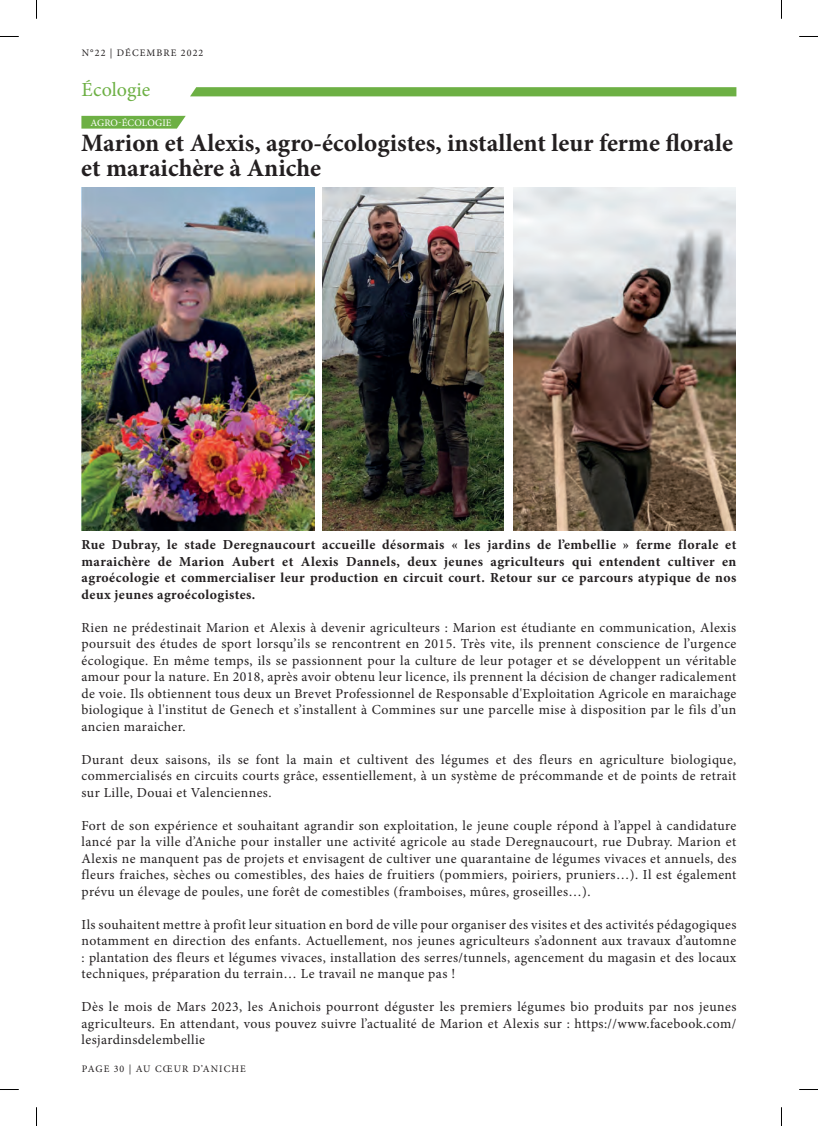
<style>
.page{position:relative;width:818px;height:1126px;background:#fff}
.page>*{position:absolute;margin:0;border:0;box-sizing:border-box;transform-origin:0 0}
.t1{font:700 25px/25px "Minion Pro";color:#231f20}
.t2{font:20px "Minion Pro";color:#6db044}
.t3{font:13.75px/16.5px "Minion Pro";letter-spacing:.03em;color:#231f20;text-align:justify}
.t4{font:700 13.75px/16.5px "Minion Pro";letter-spacing:.03em;color:#231f20;text-align:justify}
.t5{font:10px "Minion Pro";letter-spacing:.11em;color:#231f20}
.t6{font:10px "Minion Pro";letter-spacing:.01em;color:#fff}
</style>
<div class="page">
<svg style="left:190px;top:87px;width:546px;height:9px;background:#70b248"></svg>
<svg style="left:81px;top:116px;width:105px;height:13px"></svg>
<img style="left:322px;top:187px;width:181px;height:343px">
<img style="left:81px;top:187px;width:233px;height:343px">
<img style="left:513px;top:187px;width:222px;height:343px">
<svg style="left:0;top:36px;width:19px;height:1px"></svg>
<svg style="left:799px;top:36px;width:18px;height:1px"></svg>
<svg style="left:0;top:1089px;width:19px;height:1px"></svg>
<svg style="left:799px;top:1089px;width:18px;height:1px"></svg>
<svg style="left:36px;top:0;width:1px;height:19px"></svg>
<svg style="left:36px;top:1107px;width:1px;height:18px"></svg>
<p class="t5" style="left:82px;top:46px;width:123px">N°22 | DÉCEMBRE 2022</p>
<h2 class="t2" style="left:82px;top:76px;width:70px">Écologie</h2>
<h1 class="t1" style="left:81px;top:131px;width:653px">Marion et Alexis, agro-écologistes, installent leur ferme florale et maraichère à Aniche</h1>
<p class="t6" style="left:90px;top:116px;width:83px">AGRO-ÉCOLOGIE</p>
<p class="t4" style="left:81px;top:536px;width:656px">Rue Dubray, le stade Deregnaucourt accueille désormais « les jardins de l’embellie » ferme florale et maraichère de Marion Aubert et Alexis Dannels, deux jeunes agriculteurs qui entendent cultiver en agroécologie et commercialiser leur production en circuit court. Retour sur ce parcours atypique de nos deux jeunes agroécologistes.</p>
<p class="t3" style="left:81px;top:619px;width:656px">Rien ne prédestinait Marion et Alexis à devenir agriculteurs : Marion est étudiante en communication, Alexis poursuit des études de sport lorsqu’ils se rencontrent en 2015. Très vite, ils prennent conscience de l’urgence écologique. En même temps, ils se passionnent pour la culture de leur potager et se développent un véritable amour pour la nature. En 2018, après avoir obtenu leur licence, ils prennent la décision de changer radicalement de voie. Ils obtiennent tous deux un Brevet Professionnel de Responsable d'Exploitation Agricole en maraichage biologique à l'institut de Genech et s’installent à Commines sur une parcelle mise à disposition par le fils d’un ancien maraicher.</p>
<p class="t3" style="left:81px;top:751px;width:656px">Durant deux saisons, ils se font la main et cultivent des légumes et des fleurs en agriculture biologique, commercialisés en circuits courts grâce, essentiellement, à un système de précommande et de points de retrait sur Lille, Douai et Valenciennes.</p>
<p class="t3" style="left:81px;top:817px;width:656px">Fort de son expérience et souhaitant agrandir son exploitation, le jeune couple répond à l’appel à candidature lancé par la ville d’Aniche pour installer une activité agricole au stade Deregnaucourt, rue Dubray. Marion et Alexis ne manquent pas de projets et envisagent de cultiver une quarantaine de légumes vivaces et annuels, des fleurs fraiches, sèches ou comestibles, des haies de fruitiers (pommiers, poiriers, pruniers…). Il est également prévu un élevage de poules, une forêt de comestibles (framboises, mûres, groseilles…).</p>
<p class="t3" style="left:81px;top:916px;width:656px">Ils souhaitent mettre à profit leur situation en bord de ville pour organiser des visites et des activités pédagogiques notamment en direction des enfants. Actuellement, nos jeunes agriculteurs s’adonnent aux travaux d’automne : plantation des fleurs et légumes vivaces, installation des serres/tunnels, agencement du magasin et des locaux techniques, préparation du terrain… Le travail ne manque pas !</p>
<p class="t3" style="left:81px;top:998px;width:656px">Dès le mois de Mars 2023, les Anichois pourront déguster les premiers légumes bio produits par nos jeunes agriculteurs. En attendant, vous pouvez suivre l’actualité de Marion et Alexis sur : https://www.facebook.com/ lesjardinsdelembellie</p>
<p class="t5" style="left:82px;top:1061px;width:165px">PAGE 30 | AU CŒUR D’ANICHE</p>
</div>
